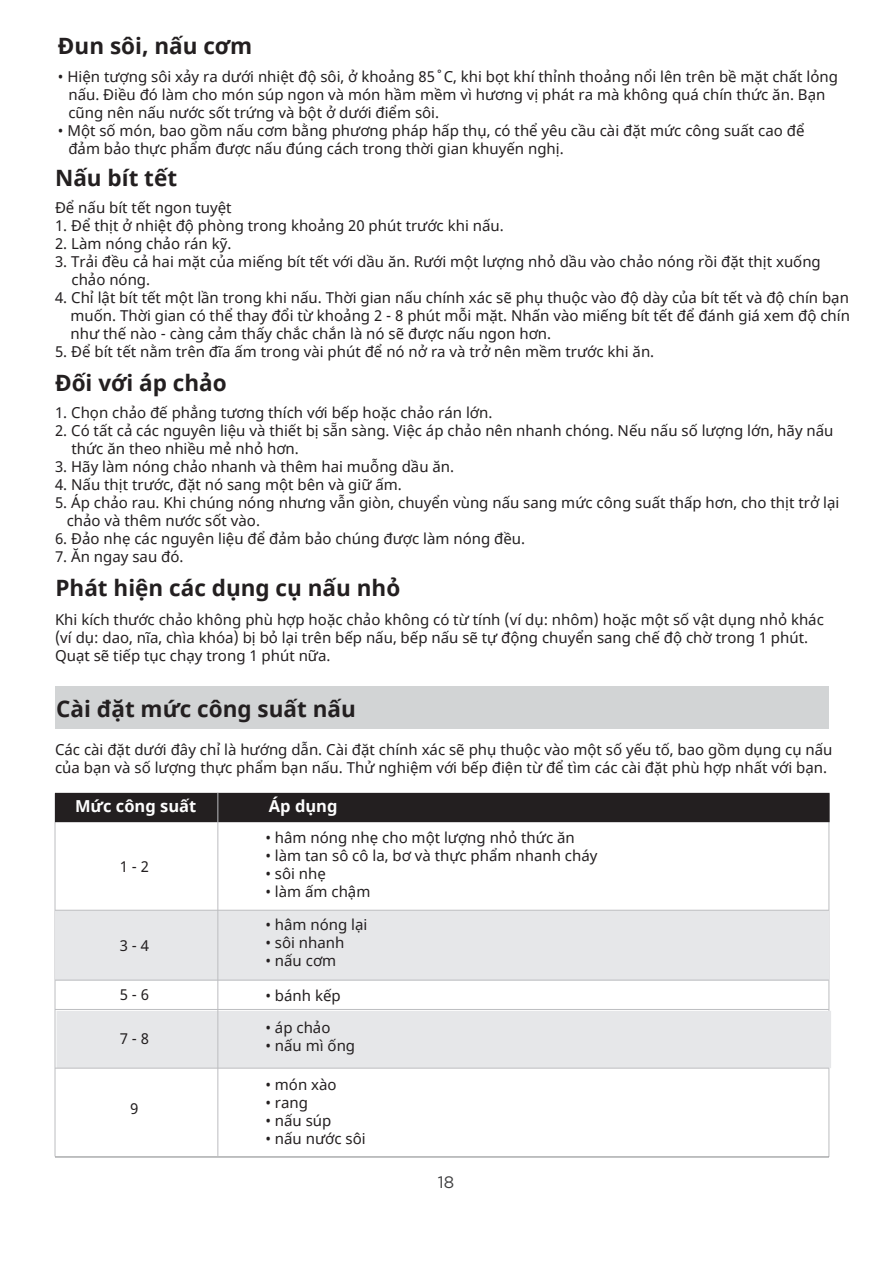
<style>
.page{position:relative;width:893px;height:1263px;background:#fff}
.page>*{position:absolute;margin:0;border:0;box-sizing:border-box;transform-origin:0 0}
.t1{font:700 22.5px "Noto Sans";color:#231f20}
.t2{font:700 16.5px "Noto Sans";color:#fefefe}
.t3{font:16.5px "Gotham HTF";color:#3e3e3f}
.t4{font:15px/18px "Noto Sans";color:#231f20}
</style>
<div class="page">
<div style="left:55px;top:687px;width:774px;height:42px;background:#d2d4d5"></div>
<hr style="left:828px;top:794px;width:1px;height:363px;background:#bcbdc0">
<hr style="left:55px;top:793px;width:1px;height:363px;background:#bcbdc0">
<div style="left:57px;top:1011px;width:774px;height:57px;background:#e6e7e9"></div>
<div style="left:55px;top:910px;width:775px;height:70px;background:#e6e7e9"></div>
<div style="left:55px;top:793px;width:775px;height:29px;background:#231f20"></div>
<hr style="left:217px;top:793px;width:1px;height:363px;background:#bcbdc0">
<hr style="left:55px;top:910px;width:774px;height:1px;background:#bcbdc0">
<hr style="left:55px;top:980px;width:774px;height:1px;background:#bcbdc0">
<hr style="left:55px;top:1009px;width:774px;height:1px;background:#bcbdc0">
<hr style="left:55px;top:1068px;width:774px;height:1px;background:#bcbdc0">
<hr style="left:55px;top:1156px;width:774px;height:1px;background:#808285">
<h1 class="t1" style="left:58px;top:30px;width:196px">Đun sôi, nấu cơm</h1>
<p class="t4" style="left:68px;top:68px;width:771px;text-indent:-10px">• Hiện tượng sôi xảy ra dưới nhiệt độ sôi, ở khoảng 85˚C, khi bọt khí thỉnh thoảng nổi lên trên bề mặt chất lỏng nấu. Điều đó làm cho món súp ngon và món hầm mềm vì hương vị phát ra mà không quá chín thức ăn. Bạn cũng nên nấu nước sốt trứng và bột ở dưới điểm sôi.</p>
<p class="t4" style="left:68px;top:122px;width:738px;text-indent:-10px">• Một số món, bao gồm nấu cơm bằng phương pháp hấp thụ, có thể yêu cầu cài đặt mức công suất cao để đảm bảo thực phẩm được nấu đúng cách trong thời gian khuyến nghị.</p>
<h1 class="t1" style="left:55px;top:162px;width:124px">Nấu bít tết</h1>
<p class="t4" style="left:55px;top:199px;width:178px">Để nấu bít tết ngon tuyệt</p>
<p class="t4" style="left:55px;top:217px;width:450px">1. Để thịt ở nhiệt độ phòng trong khoảng 20 phút trước khi nấu.</p>
<p class="t4" style="left:55px;top:235px;width:178px">2. Làm nóng chảo rán kỹ.</p>
<p class="t4" style="left:72px;top:253px;width:751px;text-indent:-16px">3. Trải đều cả hai mặt của miếng bít tết với dầu ăn. Rưới một lượng nhỏ dầu vào chảo nóng rồi đặt thịt xuống chảo nóng.</p>
<p class="t4" style="left:71px;top:289px;width:781px;text-align:justify;text-indent:-16px">4. Chỉ lật bít tết một lần trong khi nấu. Thời gian nấu chính xác sẽ phụ thuộc vào độ dày của bít tết và độ chín bạn muốn. Thời gian có thể thay đổi từ khoảng 2 - 8 phút mỗi mặt. Nhấn vào miếng bít tết để đánh giá xem độ chín như thế nào - càng cảm thấy chắc chắn là nó sẽ được nấu ngon hơn.</p>
<p class="t4" style="left:55px;top:343px;width:601px">5. Để bít tết nằm trên đĩa ấm trong vài phút để nó nở ra và trở nên mềm trước khi ăn.</p>
<h1 class="t1" style="left:55px;top:366px;width:173px">Đối với áp chảo</h1>
<p class="t4" style="left:55px;top:404px;width:439px">1. Chọn chảo đế phẳng tương thích với bếp hoặc chảo rán lớn.</p>
<p class="t4" style="left:72px;top:422px;width:763px;text-indent:-16px">2. Có tất cả các nguyên liệu và thiết bị sẵn sàng. Việc áp chảo nên nhanh chóng. Nếu nấu số lượng lớn, hãy nấu thức ăn theo nhiều mẻ nhỏ hơn.</p>
<p class="t4" style="left:55px;top:458px;width:401px">3. Hãy làm nóng chảo nhanh và thêm hai muỗng dầu ăn.</p>
<p class="t4" style="left:55px;top:476px;width:348px">4. Nấu thịt trước, đặt nó sang một bên và giữ ấm.</p>
<p class="t4" style="left:67px;top:494px;width:774px;text-indent:-12px">5. Áp chảo rau. Khi chúng nóng nhưng vẫn giòn, chuyển vùng nấu sang mức công suất thấp hơn, cho thịt trở lại chảo và thêm nước sốt vào.</p>
<p class="t4" style="left:55px;top:530px;width:472px">6. Đảo nhẹ các nguyên liệu để đảm bảo chúng được làm nóng đều.</p>
<p class="t4" style="left:55px;top:548px;width:130px">7. Ăn ngay sau đó.</p>
<h1 class="t1" style="left:55px;top:571px;width:346px">Phát hiện các dụng cụ nấu nhỏ</h1>
<p class="t4" style="left:55px;top:611px;width:770px">Khi kích thước chảo không phù hợp hoặc chảo không có từ tính (ví dụ: nhôm) hoặc một số vật dụng nhỏ khác (ví dụ: dao, nĩa, chìa khóa) bị bỏ lại trên bếp nấu, bếp nấu sẽ tự động chuyển sang chế độ chờ trong 1 phút.<br>Quạt sẽ tiếp tục chạy trong 1 phút nữa.</p>
<h1 class="t1" style="left:56px;top:693px;width:301px">Cài đặt mức công suất nấu</h1>
<p class="t4" style="left:55px;top:741px;width:779px">Các cài đặt dưới đây chỉ là hướng dẫn. Cài đặt chính xác sẽ phụ thuộc vào một số yếu tố, bao gồm dụng cụ nấu của bạn và số lượng thực phẩm bạn nấu. Thử nghiệm với bếp điện từ để tìm các cài đặt phù hợp nhất với bạn.</p>
<p class="t2" style="left:75px;top:795px;width:123px">Mức công suất</p>
<p class="t2" style="left:269px;top:795px;width:70px">Áp dụng</p>
<p class="t4" style="left:265px;top:829px;width:311px">• hâm nóng nhẹ cho một lượng nhỏ thức ăn</p>
<p class="t4" style="left:265px;top:847px;width:333px">• làm tan sô cô la, bơ và thực phẩm nhanh cháy</p>
<p class="t4" style="left:265px;top:865px;width:62px">• sôi nhẹ</p>
<p class="t4" style="left:265px;top:883px;width:106px">• làm ấm chậm</p>
<p class="t4" style="left:265px;top:916px;width:104px">• hâm nóng lại</p>
<p class="t4" style="left:265px;top:934px;width:81px">• sôi nhanh</p>
<p class="t4" style="left:265px;top:952px;width:72px">• nấu cơm</p>
<p class="t4" style="left:265px;top:986px;width:77px">• bánh kếp</p>
<p class="t4" style="left:265px;top:1018px;width:67px">• áp chảo</p>
<p class="t4" style="left:265px;top:1036px;width:91px">• nấu mì ống</p>
<p class="t4" style="left:265px;top:1076px;width:73px">• món xào</p>
<p class="t4" style="left:265px;top:1094px;width:44px">• rang</p>
<p class="t4" style="left:265px;top:1112px;width:68px">• nấu súp</p>
<p class="t4" style="left:265px;top:1130px;width:102px">• nấu nước sôi</p>
<p class="t3" style="left:438px;top:1173px;width:18px">18</p>
<p class="t4" style="left:120px;top:857px;width:31px">1 - 2</p>
<p class="t4" style="left:120px;top:937px;width:31px">3 - 4</p>
<p class="t4" style="left:120px;top:986px;width:31px">5 - 6</p>
<p class="t4" style="left:120px;top:1030px;width:31px">7 - 8</p>
<p class="t4" style="left:130px;top:1100px;width:10px">9</p>
</div>
